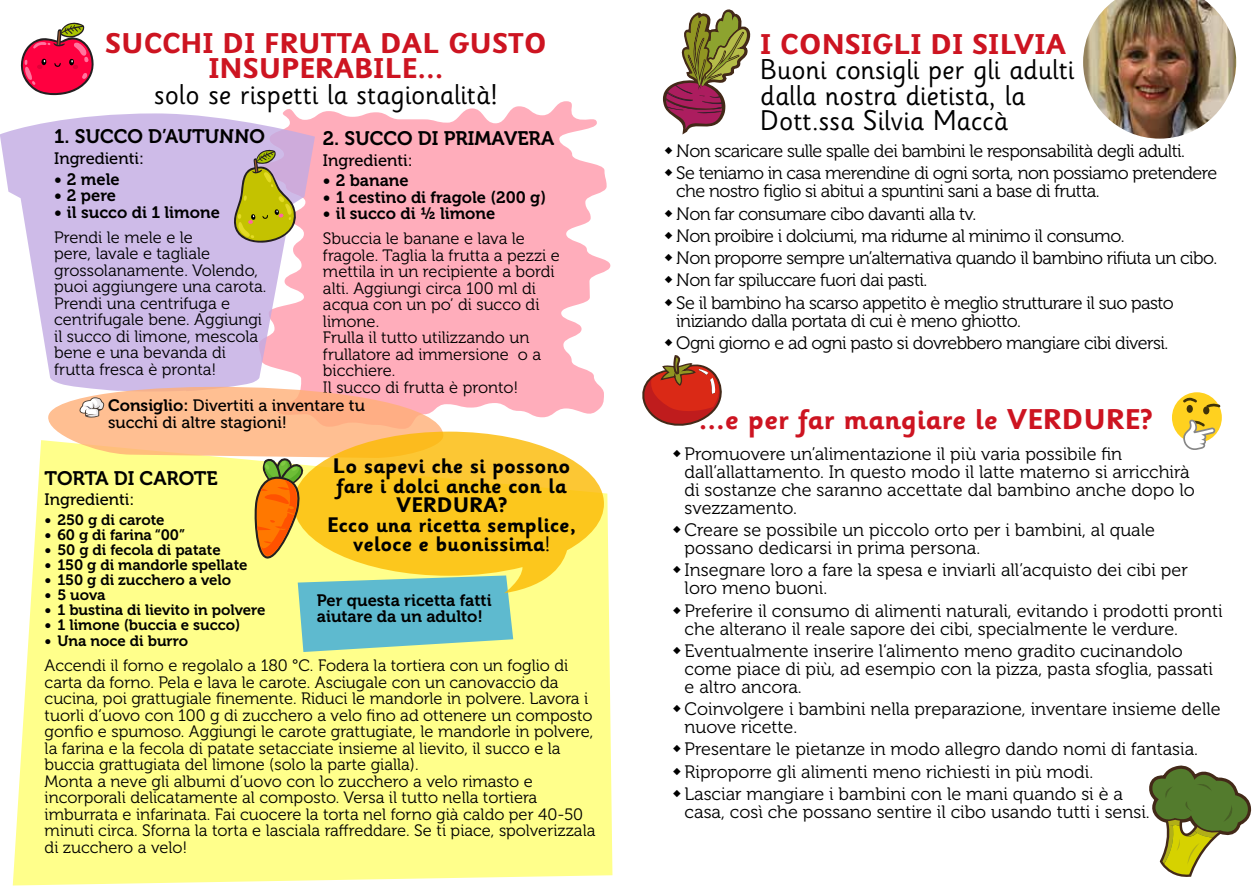
<style>
.page{position:relative;width:1259px;height:893px;background:#fff}
.page>*{position:absolute;margin:0;border:0;box-sizing:border-box;transform-origin:0 0}
.t1{font:28.5px/25.5px "Sassoon Infant Std";color:#000}
.t2{font:700 28.5px/25.5px "Sassoon Infant Std";color:#cd1421;text-align:center}
.t3{font:700 21px/19.5px "Sassoon Infant Std";color:#000;text-align:center}
.t4{font:19.5px "Museo 700";color:#000}
.t5{font:18px/18px "Museo 300";color:#000}
.t6{font:18px/22.2px "Museo 300";letter-spacing:-.03em;color:#000}
.t7{font:16.5px/16.5px "Museo 300";color:#000}
.t8{font:16.5px/16.5px "Museo 700";color:#000}
.t9{font:16.5px/16.5px "Museo 500";color:#000}
.t10{font:15px "Museo 700";color:#000}
.s1{font-family:"Museo 700"}
.s2{font-weight:400}
</style>
<div class="page">
<svg style="left:20px;top:22px;width:74px;height:73px"></svg>
<div style="left:13px;top:440px;width:599px;height:445px;background:#ffff8b"></div>
<svg style="left:283px;top:101px;width:327px;height:317px;background:#ffb9c5"></svg>
<svg style="left:0;top:113px;width:315px;height:267px;background:#d8c2e7"></svg>
<svg style="left:298px;top:593px;width:215px;height:59px;background:#72c2c6"></svg>
<svg style="left:293px;top:432px;width:311px;height:161px;background:#edd357"></svg>
<div style="left:1172px;top:392px;width:49px;height:51px;background:#ffd11f;border-radius:50%"></div>
<div style="left:1186px;top:405px;width:6px;height:8px;background:#403308;border-radius:50%"></div>
<div style="left:1203px;top:406px;width:6px;height:8px;background:#403308;border-radius:50%"></div>
<svg style="left:1183px;top:395px;width:14px;height:8px"></svg>
<svg style="left:1206px;top:402px;width:14px;height:6px"></svg>
<svg style="left:1172px;top:417px;width:80px;height:460px"></svg>
<svg style="left:1149px;top:766px;width:101px;height:109px"></svg>
<img style="left:1083px;top:0;width:153px;height:139px">
<svg style="left:233px;top:149px;width:64px;height:94px;background:#baaf60"></svg>
<svg style="left:47px;top:380px;width:398px;height:180px;background:#fad276"></svg>
<svg style="left:662px;top:9px;width:88px;height:126px"></svg>
<svg style="left:642px;top:355px;width:80px;height:71px"></svg>
<h1 class="t2" style="left:105px;top:31px;width:443px">SUCCHI DI FRUTTA DAL GUSTO<br>INSUPERABILE...</h1>
<h1 class="t1" style="left:154px;top:82px;width:345px">solo se rispetti la stagionalità!</h1>
<p class="t4" style="left:54px;top:126px;width:212px">1. SUCCO D’AUTUNNO</p>
<p class="t9" style="left:54px;top:150px;width:91px">Ingredienti:</p>
<p class="t8" style="left:54px;top:171px;width:67px">• 2 mele</p>
<p class="t8" style="left:54px;top:188px;width:63px">• 2 pere</p>
<p class="t8" style="left:54px;top:204px;width:167px">• il succo di 1 limone</p>
<p class="t7" style="left:54px;top:229px;width:214px">Prendi le mele e le<br>pere, lavale e tagliale grossolanamente. Volendo, puoi aggiungere una carota.<br>Prendi una centrifuga e centrifugale bene. Aggiungi il succo di limone, mescola bene e una bevanda di frutta fresca è pronta!</p>
<p class="t9" style="left:108px;top:397px;width:258px"><span class="s1">Consiglio:</span> Divertiti a inventare tu succhi di altre stagioni!</p>
<p class="t3" style="left:327px;top:457px;width:250px">Lo sapevi che si possono fare i dolci anche con la<br>VERDURA?<br>Ecco una ricetta semplice, veloce e buonissima<span class="s2">!</span></p>
<p class="t4" style="left:323px;top:127px;width:233px">2. SUCCO DI PRIMAVERA</p>
<p class="t9" style="left:323px;top:152px;width:91px">Ingredienti:</p>
<p class="t8" style="left:323px;top:173px;width:87px">• 2 banane</p>
<p class="t8" style="left:323px;top:189px;width:225px">• 1 cestino di fragole (200 g)</p>
<p class="t8" style="left:323px;top:206px;width:174px">• il succo di ½ limone</p>
<p class="t7" style="left:323px;top:231px;width:238px">Sbuccia le banane e lava le fragole. Taglia la frutta a pezzi e mettila in un recipiente a bordi alti. Aggiungi circa 100 ml di acqua con un po’ di succo di limone.<br>Frulla il tutto utilizzando un frullatore ad immersione o a bicchiere.<br>Il succo di frutta è pronto!</p>
<p class="t4" style="left:45px;top:467px;width:175px">TORTA DI CAROTE</p>
<p class="t9" style="left:45px;top:492px;width:91px">Ingredienti:</p>
<p class="t10" style="left:45px;top:511px;width:121px">• 250 g di carote</p>
<p class="t10" style="left:45px;top:526px;width:142px">• 60 g di farina “00”</p>
<p class="t10" style="left:45px;top:541px;width:178px">• 50 g di fecola di patate</p>
<p class="t10" style="left:45px;top:556px;width:204px">• 150 g di mandorle spellate</p>
<p class="t10" style="left:45px;top:571px;width:188px">• 150 g di zucchero a velo</p>
<p class="t10" style="left:45px;top:586px;width:62px">• 5 uova</p>
<p class="t10" style="left:45px;top:601px;width:222px">• 1 bustina di lievito in polvere</p>
<p class="t10" style="left:45px;top:616px;width:197px">• 1 limone (buccia e succo)</p>
<p class="t10" style="left:45px;top:632px;width:145px">• Una noce di burro</p>
<p class="t7" style="left:45px;top:657px;width:552px">Accendi il forno e regolalo a 180 °C. Fodera la tortiera con un foglio di carta da forno. Pela e lava le carote. Asciugale con un canovaccio da cucina, poi grattugiale finemente. Riduci le mandorle in polvere. Lavora i tuorli d’uovo con 100 g di zucchero a velo fino ad ottenere un composto gonfio e spumoso. Aggiungi le carote grattugiate, le mandorle in polvere, la farina e la fecola di patate setacciate insieme al lievito, il succo e la buccia grattugiata del limone (solo la parte gialla).<br>Monta a neve gli albumi d’uovo con lo zucchero a velo rimasto e incorporali delicatamente al composto. Versa il tutto nella tortiera imburrata e infarinata. Fai cuocere la torta nel forno già caldo per 40-50 minuti circa. Sforna la torta e lasciala raffreddare. Se ti piace, spolverizzala di zucchero a velo!</p>
<p class="t8" style="left:317px;top:592px;width:176px">Per questa ricetta fatti aiutare da un adulto!</p>
<h1 class="t2" style="left:760px;top:32px;width:307px">I CONSIGLI DI SILVIA</h1>
<h1 class="t1" style="left:760px;top:57px;width:315px">Buoni consigli per gli adulti dalla nostra dietista, la<br>Dott.ssa Silvia Maccà</h1>
<p class="t6" style="left:676px;top:140px;width:542px">Non scaricare sulle spalle dei bambini le responsabilità degli adulti.<br>Se teniamo in casa merendine di ogni sorta, non possiamo pretendere</p>
<p class="t6" style="left:676px;top:180px;width:542px">che nostro figlio si abitui a spuntini sani a base di frutta.<br>Non far consumare cibo davanti alla tv.<br>Non proibire i dolciumi, ma ridurne al minimo il consumo.<br>Non proporre sempre un’alternativa quando il bambino rifiuta un cibo.<br>Non far spiluccare fuori dai pasti.<br>Se il bambino ha scarso appetito è meglio strutturare il suo pasto</p>
<p class="t6" style="left:676px;top:310px;width:493px">iniziando dalla portata di cui è meno ghiotto.<br>Ogni giorno e ad ogni pasto si dovrebbero mangiare cibi diversi.</p>
<h1 class="t2" style="left:699px;top:407px;width:455px">...e per far mangiare le VERDURE?</h1>
<p class="t5" style="left:684px;top:445px;width:511px">Promuovere un’alimentazione il più varia possibile fin dall’allattamento. In questo modo il latte materno si arricchirà di sostanze che saranno accettate dal bambino anche dopo lo svezzamento.</p>
<p class="t5" style="left:684px;top:521px;width:472px">Creare se possibile un piccolo orto per i bambini, al quale possano dedicarsi in prima persona.</p>
<p class="t5" style="left:684px;top:562px;width:505px">Insegnare loro a fare la spesa e inviarli all’acquisto dei cibi per loro meno buoni.</p>
<p class="t5" style="left:684px;top:602px;width:539px">Preferire il consumo di alimenti naturali, evitando i prodotti pronti che alterano il reale sapore dei cibi, specialmente le verdure.</p>
<p class="t5" style="left:684px;top:642px;width:530px">Eventualmente inserire l‘alimento meno gradito cucinandolo come piace di più, ad esempio con la pizza, pasta sfoglia, passati e altro ancora.</p>
<p class="t5" style="left:684px;top:700px;width:537px">Coinvolgere i bambini nella preparazione, inventare insieme delle nuove ricette.</p>
<p class="t5" style="left:684px;top:739px;width:515px;line-height:22.2px">Presentare le pietanze in modo allegro dando nomi di fantasia.<br>Riproporre gli alimenti meno richiesti in più modi.<br>Lasciar mangiare i bambini con le mani quando si è a</p>
<p class="t5" style="left:684px;top:803px;width:466px">casa, così che possano sentire il cibo usando tutti i sensi.</p>
</div>
